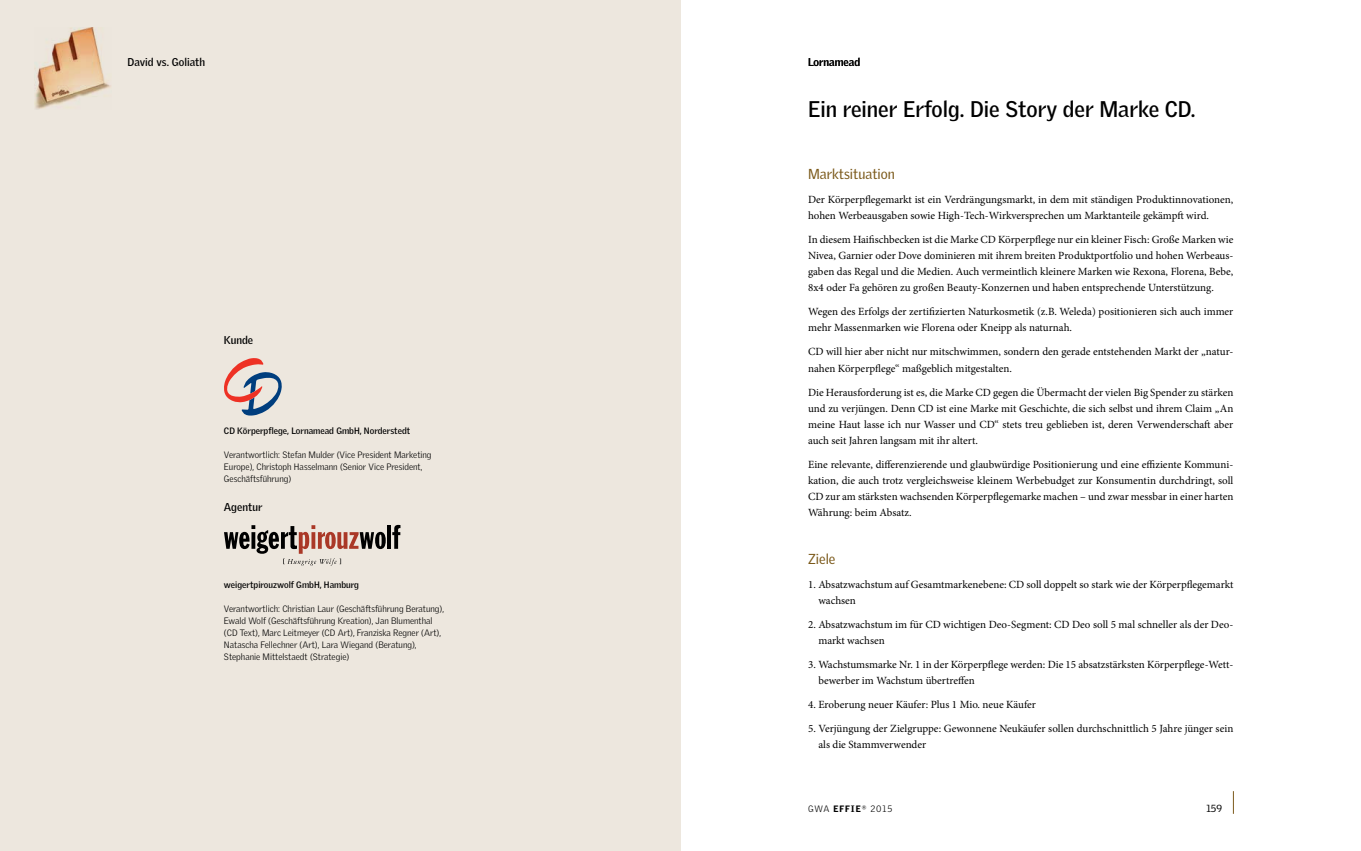
<style>
.page{position:relative;width:1361px;height:851px;background:#fff}
.page>*{position:absolute;margin:0;border:0;box-sizing:border-box;transform-origin:0 0}
.t1{font:700 22px "Griffith Gothic";color:#000}
.t2{font:14px "Griffith Gothic";color:#7b591a}
.t3{font:11px/16px "Minion Pro";color:#000}
.t4{font:700 11px "Griffith Gothic";color:#000}
.t5{font:10px "Griffith Gothic";color:#000}
.t6{font:300 9px/12px "Griffith Gothic";color:#000}
.t7{font:700 9px "Griffith Gothic";color:#000}
.s1{font-weight:900}
.s2{font-weight:400}
</style>
<div class="page">
<svg style="left:1233px;top:791px;width:1px;height:22px"></svg>
<div style="left:0;top:0;width:680px;height:850px;background:#ede7de"></div>
<svg style="left:224px;top:358px;width:58px;height:57px"></svg>
<svg style="left:224px;top:525px;width:162px;height:40px"></svg>
<hr style="left:387px;top:525px;width:4px;height:23px;background:#000">
<svg style="left:392px;top:525px;width:8px;height:23px"></svg>
<img style="left:34px;top:28px;width:77px;height:81px">
<p class="t4" style="left:128px;top:55px;width:79px">David vs. Goliath</p>
<p class="t4" style="left:808px;top:55px;width:54px">Lornamead</p>
<h1 class="t1" style="left:808px;top:96px;width:389px">Ein reiner Erfolg. Die Story der Marke CD.</h1>
<p class="t4" style="left:224px;top:333px;width:31px">Kunde</p>
<p class="t7" style="left:224px;top:425px;width:188px">CD Körperpflege, Lornamead GmbH, Norderstedt</p>
<p class="t6" style="left:224px;top:448px;width:209px">Verantwortlich: Stefan Mulder (Vice President Marketing<br>Europe), Christoph Hasselmann (Senior Vice President,<br>Geschäftsführung)</p>
<p class="t4" style="left:224px;top:500px;width:40px">Agentur</p>
<p class="t7" style="left:224px;top:579px;width:136px">weigertpirouzwolf GmbH, Hamburg</p>
<p class="t6" style="left:224px;top:603px;width:222px">Verantwortlich: Christian Laur (Geschäftsführung Beratung), Ewald Wolf (Geschäftsführung Kreation), Jan Blumenthal (CD Text), Marc Leitmeyer (CD Art), Franziska Regner (Art), Natascha Fellechner (Art), Lara Wiegand (Beratung), Stephanie Mittelstaedt (Strategie)</p>
<p class="t2" style="left:808px;top:166px;width:88px">Marktsituation</p>
<p class="t3" style="left:808px;top:192px;width:427px">Der Körperpflegemarkt ist ein Verdrängungsmarkt, in dem mit ständigen Produktinnovationen, hohen Werbeausgaben sowie High-Tech-Wirkversprechen um Marktanteile gekämpft wird.</p>
<p class="t3" style="left:808px;top:232px;width:427px;text-align:justify">In diesem Haifischbecken ist die Marke CD Körperpflege nur ein kleiner Fisch: Große Marken wie Nivea, Garnier oder Dove dominieren mit ihrem breiten Produktportfolio und hohen Werbeaus&shy;gaben das Regal und die Medien. Auch vermeintlich kleinere Marken wie Rexona, Florena, Bebe, 8x4 oder Fa gehören zu großen Beauty-Konzernen und haben entsprechende Unterstützung.</p>
<p class="t3" style="left:808px;top:304px;width:427px">Wegen des Erfolgs der zertifizierten Naturkosmetik (z.B. Weleda) positionieren sich auch immer mehr Massenmarken wie Florena oder Kneipp als naturnah.</p>
<p class="t3" style="left:808px;top:344px;width:427px">CD will hier aber nicht nur mitschwimmen, sondern den gerade entstehenden Markt der „natur&shy;nahen Körperpflege“ maßgeblich mitgestalten.</p>
<p class="t3" style="left:808px;top:384px;width:427px;text-align:justify">Die Herausforderung ist es, die Marke CD gegen die Übermacht der vielen Big Spender zu stärken und zu verjüngen. Denn CD ist eine Marke mit Geschichte, die sich selbst und ihrem Claim „An meine Haut lasse ich nur Wasser und CD“ stets treu geblieben ist, deren Verwenderschaft aber auch seit Jahren langsam mit ihr altert.</p>
<p class="t3" style="left:808px;top:456px;width:427px;text-align:justify">Eine relevante, differenzierende und glaubwürdige Positionierung und eine effiziente Kommuni&shy;kation, die auch trotz vergleichsweise kleinem Werbebudget zur Konsumentin durchdringt, soll CD zur am stärksten wachsenden Körperpflegemarke machen – und zwar messbar in einer harten Währung: beim Absatz.</p>
<p class="t2" style="left:808px;top:550px;width:29px">Ziele</p>
<p class="t3" style="left:818px;top:576px;width:416px;text-indent:-10px">1. Absatzwachstum auf Gesamtmarkenebene: CD soll doppelt so stark wie der Körperpflegemarkt wachsen</p>
<p class="t3" style="left:818px;top:616px;width:416px;text-indent:-10px">2. Absatzwachstum im für CD wichtigen Deo-Segment: CD Deo soll 5 mal schneller als der Deo&shy;markt wachsen</p>
<p class="t3" style="left:818px;top:656px;width:416px;text-indent:-10px">3. Wachstumsmarke Nr. 1 in der Körperpflege werden: Die 15 absatzstärksten Körperpflege-Wett&shy;bewerber im Wachstum übertreffen</p>
<p class="t3" style="left:808px;top:696px;width:229px">4. Eroberung neuer Käufer: Plus 1 Mio. neue Käufer</p>
<p class="t3" style="left:818px;top:720px;width:416px;text-indent:-10px">5. Verjüngung der Zielgruppe: Gewonnene Neukäufer sollen durchschnittlich 5 Jahre jünger sein als die Stammverwender</p>
<p class="t6" style="left:808px;top:802px;width:86px">GWA <span class="s1">EFFIE</span><span class="s2">®</span> 2015</p>
<p class="t5" style="left:1206px;top:802px;width:17px">159</p>
</div>
